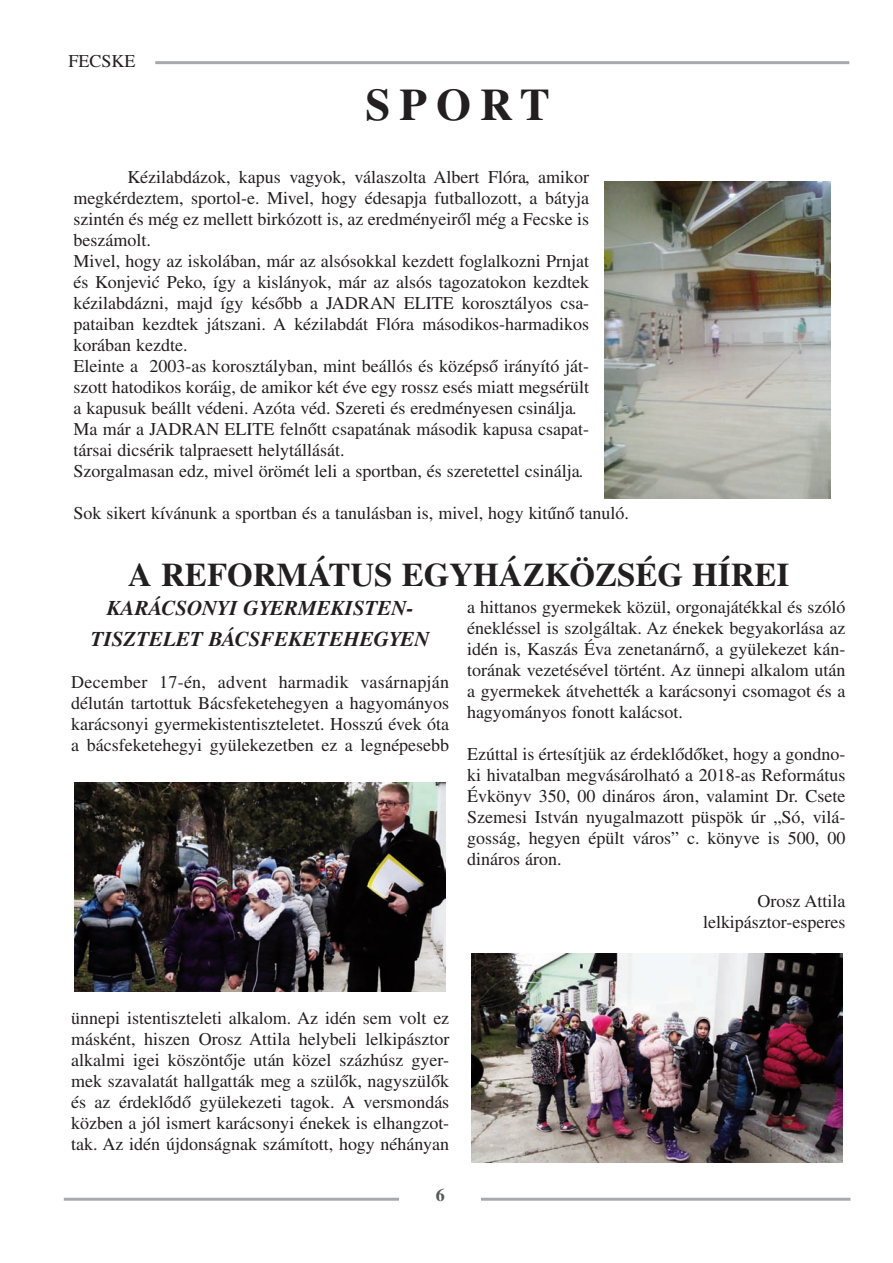
<style>
.page{position:relative;width:893px;height:1263px;background:#fff}
.page>*{position:absolute;margin:0;border:0;box-sizing:border-box;transform-origin:0 0}
.t1{font:700 45px "Times CE";letter-spacing:.2em;color:#231f20}
.t2{font:700 33px "Times CE";color:#231f20}
.t3{font:italic 700 21px/31.5px "Times CE";color:#231f20;text-align:center}
.t4{font:18px/21px "Times CE";color:#231f20;text-align:justify}
.t5{font:700 18px "Times CE";color:#57585a}
</style>
<div class="page">
<hr style="left:64px;top:1198px;width:786px;height:3px;background:#a8a9ad">
<hr style="left:155px;top:61px;width:694px;height:3px;background:#a8a9ad">
<div style="left:400px;top:1184px;width:81px;height:25px;background:#fff"></div>
<img style="left:604px;top:182px;width:226px;height:317px">
<img style="left:74px;top:783px;width:371px;height:208px">
<img style="left:472px;top:953px;width:371px;height:209px">
<p class="t4" style="left:68px;top:52px;width:69px">FECSKE</p>
<h1 class="t1" style="left:365px;top:90px;width:186px">SPORT</h1>
<p class="t4" style="left:74px;top:168px;width:517px;text-align:left;text-indent:54px">Kézilabdázok, kapus vagyok, válaszolta Albert Flóra, amikor megkérdeztem, sportol-e. Mivel, hogy édesapja futballozott, a bátyja szintén és még ez mellett birkózott is, az eredményeiről még a Fecske is beszámolt.<br>Mivel, hogy az iskolában, már az alsósokkal kezdett foglalkozni Prnjat és Konjević Peko, így a kislányok, már az alsós tagozatokon kezdtek kézilabdázni, majd így később a JADRAN ELITE korosztályos csa&shy;pataiban kezdtek játszani. A kézilabdát Flóra másodikos-harmadikos korában kezdte.<br>Eleinte a 2003-as korosztályban, mint beállós és középső irányító ját&shy;szott hatodikos koráig, de amikor két éve egy rossz esés miatt megsérült a kapusuk beállt védeni. Azóta véd. Szereti és eredményesen csinálja.<br>Ma már a JADRAN ELITE felnőtt csapatának második kapusa csapat&shy;társai dicsérik talpraesett helytállását.<br>Szorgalmasan edz, mivel örömét leli a sportban, és szeretettel csinálja.</p>
<p class="t4" style="left:74px;top:504px;width:557px">Sok sikert kívánunk a sportban és a tanulásban is, mivel, hogy kitűnő tanuló.</p>
<h2 class="t2" style="left:128px;top:564px;width:663px">A REFORMÁTUS EGYHÁZKÖZSÉG HÍREI</h2>
<p class="t3" style="left:91px;top:594px;width:340px">KARÁCSONYI GYERMEKISTEN-<br>TISZTELET BÁCSFEKETEHEGYEN</p>
<p class="t4" style="left:71px;top:673px;width:380px">December 17-én, advent harmadik vasárnapján délután tartottuk Bácsfeketehegyen a hagyományos karácsonyi gyermekistentiszteletet. Hosszú évek óta a bácsfeketehegyi gyülekezetben ez a legnépesebb</p>
<p class="t4" style="left:467px;top:598px;width:380px">a hittanos gyermekek közül, orgonajátékkal és szóló énekléssel is szolgáltak. Az énekek begyakorlása az idén is, Kaszás Éva zenetanárnő, a gyülekezet kán&shy;torának vezetésével történt. Az ünnepi alkalom után a gyermekek átvehették a karácsonyi csomagot és a hagyományos fonott kalácsot.</p>
<p class="t4" style="left:467px;top:745px;width:380px">Ezúttal is értesítjük az érdeklődőket, hogy a gondno&shy;ki hivatalban megvásárolható a 2018-as Református Évkönyv 350, 00 dináros áron, valamint Dr. Csete Szemesi István nyugalmazott püspök úr „Só, vilá&shy;gosság, hegyen épült város” c. könyve is 500, 00 dináros áron.</p>
<p class="t4" style="left:703px;top:892px;width:144px;text-align:right">Orosz Attila lelkipásztor-esperes</p>
<p class="t4" style="left:71px;top:1009px;width:380px">ünnepi istentiszteleti alkalom. Az idén sem volt ez másként, hiszen Orosz Attila helybeli lelkipásztor alkalmi igei köszöntője után közel százhúsz gyer&shy;mek szavalatát hallgatták meg a szülők, nagyszülők és az érdeklődő gyülekezeti tagok. A versmondás közben a jól ismert karácsonyi énekek is elhangzot&shy;tak. Az idén újdonságnak számított, hogy néhányan</p>
<p class="t5" style="left:436px;top:1189px;width:10px">6</p>
</div>
